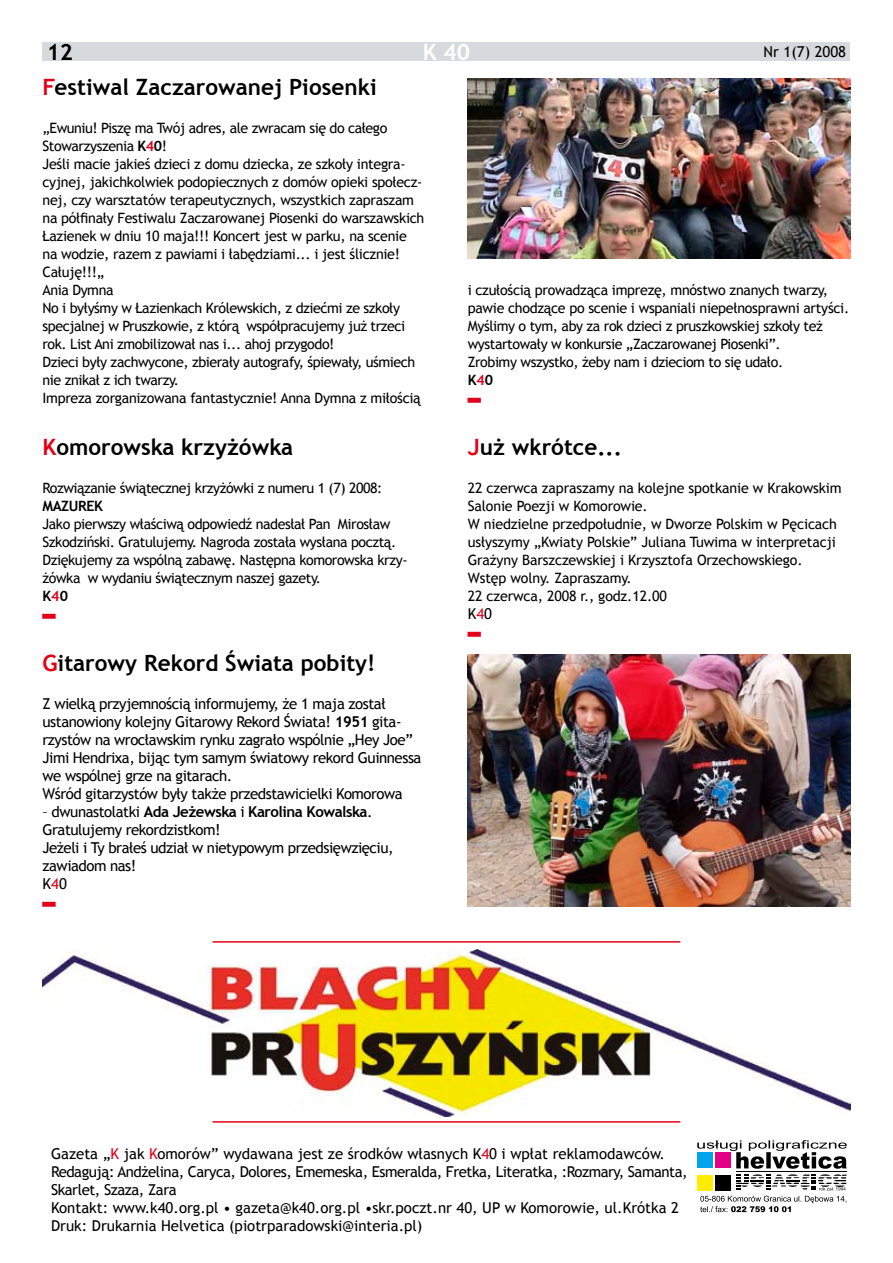
<style>
.page{position:relative;width:893px;height:1263px;background:#fff}
.page>*{position:absolute;margin:0;border:0;box-sizing:border-box;transform-origin:0 0}
.t1{font:700 45px "Trebuchet MS";color:#e5001a;scale:.5 1}
.t2{font:700 22.5px "Trebuchet MS";color:#000}
.t3{font:700 22.5px "Trebuchet MS";color:#fff}
.t4{font:15px/18px "Trebuchet MS";letter-spacing:-.03em;color:#000}
.t5{font:15px/18px "Trebuchet MS";color:#000}
.t6{font:14.25px/18px "Trebuchet MS";letter-spacing:-.02em;color:#000}
.t7{font:700 14.25px "Trebuchet MS";letter-spacing:-.03em;color:#000}
.s1{color:#e5001a}
.s2{font-weight:700}
.s3{font-weight:700;color:#e5001a}
</style>
<div class="page">
<div style="left:43px;top:43px;width:807px;height:18px;background:#d7dadc"></div>
<img style="left:43px;top:949px;width:807px;height:167px">
<hr style="left:213px;top:941px;width:467px;height:2px;background:#e5001a">
<hr style="left:213px;top:1121px;width:467px;height:2px;background:#e5001a">
<svg style="left:700px;top:1196px;width:146px;height:16px"></svg>
<svg style="left:697px;top:1140px;width:150px;height:50px"></svg>
<img style="left:468px;top:79px;width:382px;height:180px">
<img style="left:468px;top:655px;width:382px;height:252px">
<h2 class="t2" style="left:47px;top:38px;width:25px">12</h2>
<h2 class="t3" style="left:423px;top:38px;width:49px">K 40</h2>
<p class="t4" style="left:763px;top:43px;width:84px">Nr 1(7) 2008</p>
<h2 class="t2" style="left:43px;top:73px;width:336px"><span class="s1">F</span>estiwal Zaczarowanej Piosenki</h2>
<p class="t6" style="left:43px;top:119px;width:383px">„Ewuniu! Piszę ma Twój adres, ale zwracam się do całego Stowarzyszenia <span class="s2">K</span><span class="s3">4</span><span class="s2">0</span>!<br>Jeśli macie jakieś dzieci z domu dziecka, ze szkoły integra&shy;cyjnej, jakichkolwiek podopiecznych z domów opieki społecz&shy;nej, czy warsztatów terapeutycznych, wszystkich zapraszam na półfinały Festiwalu Zaczarowanej Piosenki do warszawskich Łazienek w dniu 10 maja!!! Koncert jest w parku, na scenie na wodzie, razem z pawiami i łabędziami... i jest ślicznie!<br>Całuję!!!„<br>Ania Dymna<br>No i byłyśmy w Łazienkach Królewskich, z dziećmi ze szkoły specjalnej w Pruszkowie, z którą współpracujemy już trzeci rok. List Ani zmobilizował nas i... ahoj przygodo!<br>Dzieci były zachwycone, zbierały autografy, śpiewały, uśmiech nie znikał z ich twarzy.<br>Impreza zorganizowana fantastycznie! Anna Dymna z miłością</p>
<h2 class="t2" style="left:43px;top:433px;width:252px"><span class="s1">K</span>omorowska krzyżówka</h2>
<p class="t6" style="left:43px;top:479px;width:341px">Rozwiązanie świątecznej krzyżówki z numeru 1 (7) 2008:</p>
<p class="t7" style="left:43px;top:497px;width:62px">MAZUREK</p>
<p class="t6" style="left:43px;top:515px;width:367px">Jako pierwszy właściwą odpowiedź nadesłał Pan Mirosław Szkodziński. Gratulujemy. Nagroda została wysłana pocztą.<br>Dziękujemy za wspólną zabawę. Następna komorowska krzy&shy;żówka w wydaniu świątecznym naszej gazety.<br><span class="s2">K</span><span class="s3">4</span><span class="s2">0</span></p>
<h1 class="t1" style="left:43px;top:567px;width:28px">_</h1>
<h2 class="t2" style="left:43px;top:649px;width:335px"><span class="s1">G</span>itarowy Rekord Świata pobity!</h2>
<p class="t4" style="left:43px;top:694px;width:380px">Z wielką przyjemnością informujemy, że 1 maja został ustanowiony kolejny Gitarowy Rekord Świata! <span class="s2">195 1</span> gita&shy;rzystów na wrocławskim rynku zagrało wspólnie „Hey Joe” Jimi Hendrixa, bijąc tym samym światowy rekord Guinnessa we wspólnej grze na gitarach.<br>Wśród gitarzystów były także przedstawicielki Komorowa</p>
<p class="t4" style="left:43px;top:802px;width:353px">– dwunastolatki <span class="s2">Ada Jeżewska</span> i <span class="s2">Karolina Kowalska</span>.<br>Gratulujemy rekordzistkom!<br>Jeżeli i Ty brałeś udział w nietypowym przedsięwzięciu, zawiadom nas!<br>K<span class="s1">4</span>0</p>
<h1 class="t1" style="left:43px;top:855px;width:28px">_</h1>
<p class="t6" style="left:468px;top:281px;width:383px">i czułością prowadząca imprezę, mnóstwo znanych twarzy, pawie chodzące po scenie i wspaniali niepełnosprawni artyści.<br>Myślimy o tym, aby za rok dzieci z pruszkowskiej szkoły też wystartowały w konkursie „Zaczarowanej Piosenki”.<br>Zrobimy wszystko, żeby nam i dzieciom to się udało.<br><span class="s2">K</span><span class="s3">4</span><span class="s2">0</span></p>
<h1 class="t1" style="left:468px;top:351px;width:28px">_</h1>
<h2 class="t2" style="left:468px;top:433px;width:156px"><span class="s1">J</span>uż wkrótce...</h2>
<p class="t6" style="left:468px;top:479px;width:375px">22 czerwca zapraszamy na kolejne spotkanie w Krakowskim Salonie Poezji w Komorowie.<br>W niedzielne przedpołudnie, w Dworze Polskim w Pęcicach usłyszymy „Kwiaty Polskie” Juliana Tuwima w interpretacji Grażyny Barszczewskiej i Krzysztofa Orzechowskiego.<br>Wstęp wolny. Zapraszamy.<br>22 czerwca, 2008 r., godz.12.00</p>
<p class="t4" style="left:468px;top:604px;width:26px">K<span class="s1">4</span>0</p>
<h1 class="t1" style="left:468px;top:585px;width:28px">_</h1>
<p class="t5" style="left:51px;top:1144px;width:638px">Gazeta „<span class="s1">K</span> jak <span class="s1">K</span>omorów” wydawana jest ze środków własnych K<span class="s1">4</span>0 i wpłat reklamodawców.<br>Redagują: Andżelina, Caryca, Dolores, Ememeska, Esmeralda, Fretka, Literatka, :Rozmary, Samanta, Skarlet, Szaza, Zara<br>Kontakt: www.k40.org.pl • gazeta@k40.org.pl •skr.poczt.nr 40, UP w Komorowie, ul.Krótka 2<br>Druk: Drukarnia Helvetica (piotrparadowski@interia.pl)</p>
</div>
